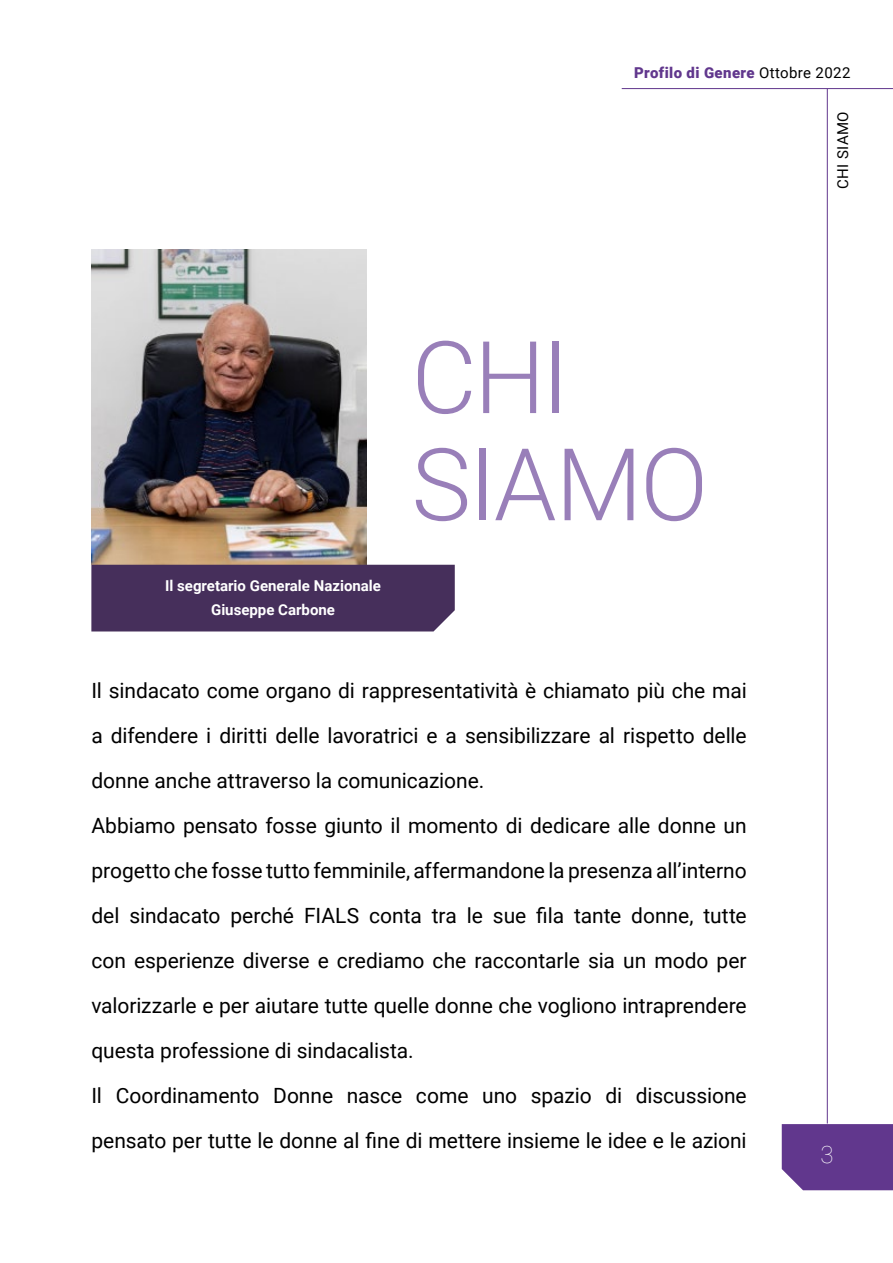
<style>
.page{position:relative;width:893px;height:1263px;background:#fff}
.page>*{position:absolute;margin:0;border:0;box-sizing:border-box;transform-origin:0 0}
.t1{font:300 100.5px/107.1px "Roboto";letter-spacing:-.02em;color:#997fb9}
.t2{font:100 24px "Roboto";color:#fff}
.t3{font:21px/45px "Roboto";letter-spacing:-.005em;color:#000}
.t4{font:700 15px/24px "Roboto";color:#fff;text-align:center}
.t5{font:900 15px "Roboto";letter-spacing:.025em;color:#61378d}
.t6{font:15px "Roboto";letter-spacing:.025em;color:#000}
.s1{font-weight:400;color:#000}
</style>
<div class="page">
<hr style="left:827px;top:89px;width:1px;height:1034px;background:#61378d">
<hr style="left:622px;top:88px;width:271px;height:1px;background:#61378d">
<div style="left:782px;top:1124px;width:111px;height:66px;background:#61378d"></div>
<img style="left:91px;top:250px;width:275px;height:315px">
<div style="left:91px;top:565px;width:364px;height:66px;background:#462f5b"></div>
<p class="t5" style="left:634px;top:62px;width:218px">Profilo di Genere <span class="s1">Ottobre 2022</span></p>
<p class="t4" style="left:165px;top:573px;width:217px">Il segretario Generale Nazionale<br>Giuseppe Carbone</p>
<h1 class="t1" style="left:412px;top:320px;width:298px">CHI<br>SIAMO</h1>
<p class="t3" style="left:91px;top:667px;width:657px">Il sindacato come organo di rappresentatività è chiamato più che mai a difendere i diritti delle lavoratrici e a sensibilizzare al rispetto delle donne anche attraverso la comunicazione.<br>Abbiamo pensato fosse giunto il momento di dedicare alle donne un progetto che fosse tutto femminile, affermandone la presenza all’interno del sindacato perché FIALS conta tra le sue fila tante donne, tutte con esperienze diverse e crediamo che raccontarle sia un modo per valorizzarle e per aiutare tutte quelle donne che vogliono intraprendere questa professione di sindacalista.<br>Il Coordinamento Donne nasce come uno spazio di discussione pensato per tutte le donne al fine di mettere insieme le idee e le azioni</p>
<p class="t6" style="left:832px;top:189px;width:79px;rotate:-90deg">CHI SIAMO</p>
<p class="t2" style="left:820px;top:1138px;width:15px">3</p>
</div>
